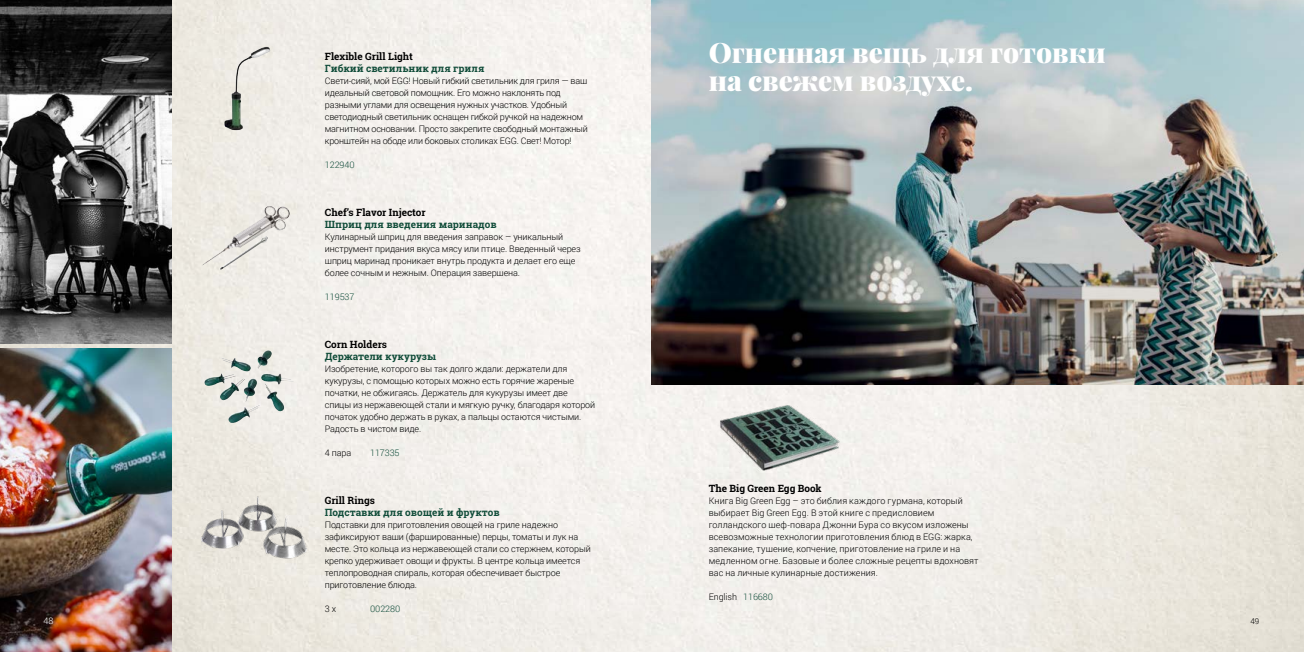
<style>
.page{position:relative;width:1304px;height:652px;background:#fff}
.page>*{position:absolute;margin:0;border:0;box-sizing:border-box;transform-origin:0 0}
.t1{font:900 28px/28px "Playfair Display";color:#fff}
.t2{font:700 10px "Roboto Slab";color:#104c39}
.t3{font:700 10px "Roboto Slab";color:#000}
.t4{font:300 9px/12px "Roboto";letter-spacing:-.01em;color:#000}
.t5{font:300 9px/12px "Roboto";letter-spacing:.01em;color:#000}
.t6{font:300 9px "Roboto";letter-spacing:-.01em;color:#104c39}
.t7{font:300 9px "Roboto";color:#fff}
.t8{font:300 8px "Roboto";color:#000}
.s1{color:#104c39}
</style>
<div class="page">
<img style="left:0;top:0;width:1304px;height:652px">
<img style="left:0;top:0;width:172px;height:343px">
<img style="left:0;top:348px;width:172px;height:304px">
<img style="left:235px;top:47px;width:30px;height:42px">
<img style="left:204px;top:350px;width:75px;height:36px">
<img style="left:202px;top:206px;width:88px;height:64px">
<img style="left:195px;top:485px;width:118px;height:84px">
<img style="left:709px;top:388px;width:141px;height:96px">
<img style="left:652px;top:0;width:652px;height:384px">
<p class="t3" style="left:325px;top:50px;width:90px">Flexible Grill Light</p>
<p class="t2" style="left:325px;top:62px;width:161px">Гибкий светильник для гриля</p>
<p class="t4" style="left:325px;top:75px;width:265px">Свети-сияй, мой EGG! Новый гибкий светильник для гриля — ваш идеальный световой помощник. Его можно наклонять под разными углами для освещения нужных участков. Удобный светодиодный светильник оснащен гибкой ручкой на надежном магнитном основании. Просто закрепите свободный монтажный кронштейн на ободе или боковых столиках EGG. Свет! Мотор!</p>
<p class="t6" style="left:325px;top:159px;width:31px">122940</p>
<p class="t3" style="left:325px;top:206px;width:102px">Chef’s Flavor Injector</p>
<p class="t2" style="left:325px;top:218px;width:173px">Шприц для введения маринадов</p>
<p class="t4" style="left:325px;top:231px;width:257px">Кулинарный шприц для введения заправок – уникальный инструмент придания вкуса мясу или птице. Введенный через шприц маринад проникает внутрь продукта и делает его еще более сочным и нежным. Операция завершена.</p>
<p class="t6" style="left:325px;top:291px;width:31px">119537</p>
<p class="t3" style="left:325px;top:338px;width:64px">Corn Holders</p>
<p class="t2" style="left:325px;top:350px;width:113px">Держатели кукурузы</p>
<p class="t4" style="left:325px;top:363px;width:272px">Изобретение, которого вы так долго ждали: держатели для кукурузы, с помощью которых можно есть горячие жареные початки, не обжигаясь. Держатель для кукурузы имеет две спицы из нержавеющей стали и мягкую ручку, благодаря которой початок удобно держать в руках, а пальцы остаются чистыми.<br>Радость в чистом виде.</p>
<p class="t4" style="left:325px;top:446px;width:28px">4 пара</p>
<p class="t6" style="left:370px;top:447px;width:31px">117335</p>
<p class="t3" style="left:325px;top:494px;width:52px">Grill Rings</p>
<p class="t2" style="left:325px;top:506px;width:176px">Подставки для овощей и фруктов</p>
<p class="t4" style="left:325px;top:519px;width:268px">Подставки для приготовления овощей на гриле надежно зафиксируют ваши (фаршированные) перцы, томаты и лук на месте. Это кольца из нержавеющей стали со стержнем, который крепко удерживает овощи и фрукты. В центре кольца имеется теплопроводная спираль, которая обеспечивает быстрое приготовление блюда.</p>
<p class="t4" style="left:325px;top:602px;width:13px">3 x</p>
<p class="t6" style="left:370px;top:603px;width:32px">002280</p>
<h1 class="t1" style="left:709px;top:39px;width:398px">Огненная вещь для готовки на свежем воздухе.</h1>
<p class="t3" style="left:709px;top:482px;width:114px">The Big Green Egg Book</p>
<p class="t5" style="left:709px;top:495px;width:271px">Книга Big Green Egg – это библия каждого гурмана, который выбирает Big Green Egg. В этой книге с предисловием голландского шеф-повара Джонни Бура со вкусом изложены всевозможные технологии приготовления блюд в EGG: жарка, запекание, тушение, копчение, приготовление на гриле и на медленном огне. Базовые и более сложные рецепты вдохновят вас на личные кулинарные достижения.</p>
<p class="t4" style="left:709px;top:590px;width:66px">English <span class="s1">116680</span></p>
<p class="t7" style="left:44px;top:615px;width:11px">48</p>
<p class="t8" style="left:1250px;top:616px;width:10px">49</p>
</div>
